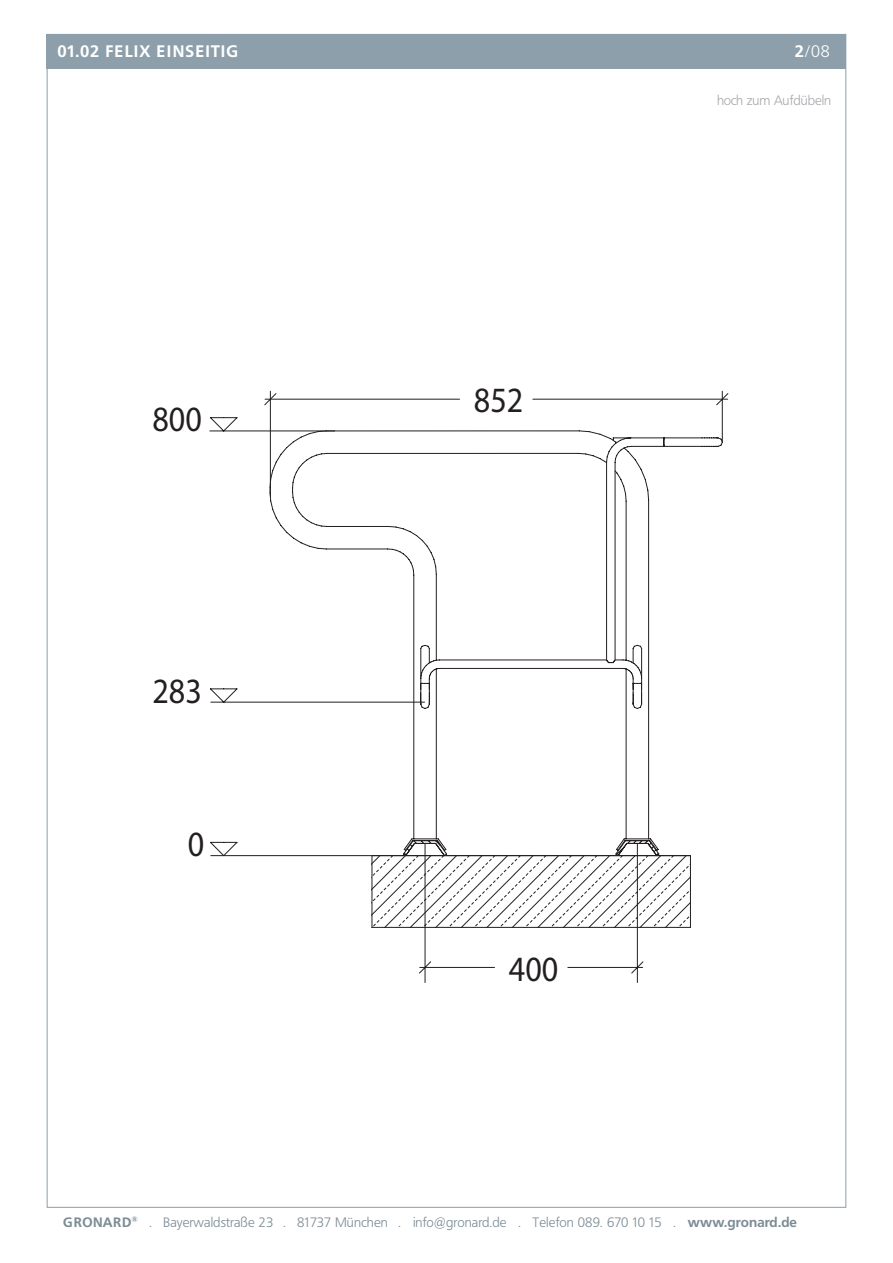
<style>
.page{position:relative;width:893px;height:1263px;background:#fff}
.page>*{position:absolute;margin:0;border:0;box-sizing:border-box;transform-origin:0 0}
.t1{font:35.7px "Myriad";color:#231f20;scale:.9 1}
.t2{font:700 16.5px "Frutiger BQ";letter-spacing:.07em;color:#fff}
.t3{font:300 16.5px "Frutiger BQ";color:#fff}
.t4{font:300 13.5px "Frutiger BQ";letter-spacing:.01em;color:#7b8c95}
.t5{font:300 13.5px "Frutiger BQ";color:#a8a9ad}
.s1{font-weight:700}
</style>
<div class="page">
<div style="left:47px;top:34px;width:799px;height:1174px;background:#fff;border:1px solid #8c9faa"></div>
<div style="left:47px;top:34px;width:799px;height:34px;background:#8c9faa"></div>
<svg style="left:264px;top:391px;width:464px;height:572px"></svg>
<svg style="left:210px;top:417px;width:433px;height:566px"></svg>
<svg style="left:210px;top:842px;width:27px;height:14px"></svg>
<hr style="left:211px;top:855px;width:480px;height:1px;background:#231f20">
<svg style="left:210px;top:689px;width:60px;height:13px"></svg>
<svg style="left:403px;top:438px;width:319px;height:418px"></svg>
<svg style="left:270px;top:431px;width:388px;height:420px"></svg>
<svg style="left:372px;top:855px;width:318px;height:72px"></svg>
<p class="t2" style="left:57px;top:42px;width:182px">01.02 felix einseitig</p>
<p class="t3" style="left:795px;top:42px;width:37px"><span class="s1">2</span>/08</p>
<h1 class="t1" style="left:152px;top:402px;width:56px">800</h1>
<h1 class="t1" style="left:152px;top:673px;width:56px">283</h1>
<h1 class="t1" style="left:188px;top:826px;width:20px">0</h1>
<h1 class="t1" style="left:474px;top:383px;width:56px">852</h1>
<p class="t5" style="left:717px;top:92px;width:116px">hoch zum Aufdübeln</p>
<h1 class="t1" style="left:509px;top:951px;width:56px">400</h1>
<p class="t4" style="left:63px;top:1214px;width:735px"><span class="s1">GRONARD</span><sup>®</sup> . Bayerwaldstraße 23 . 81737 München . info@gronard.de . Telefon 089. 670 10 15 . <span class="s1">www.gronard.de</span></p>
</div>
